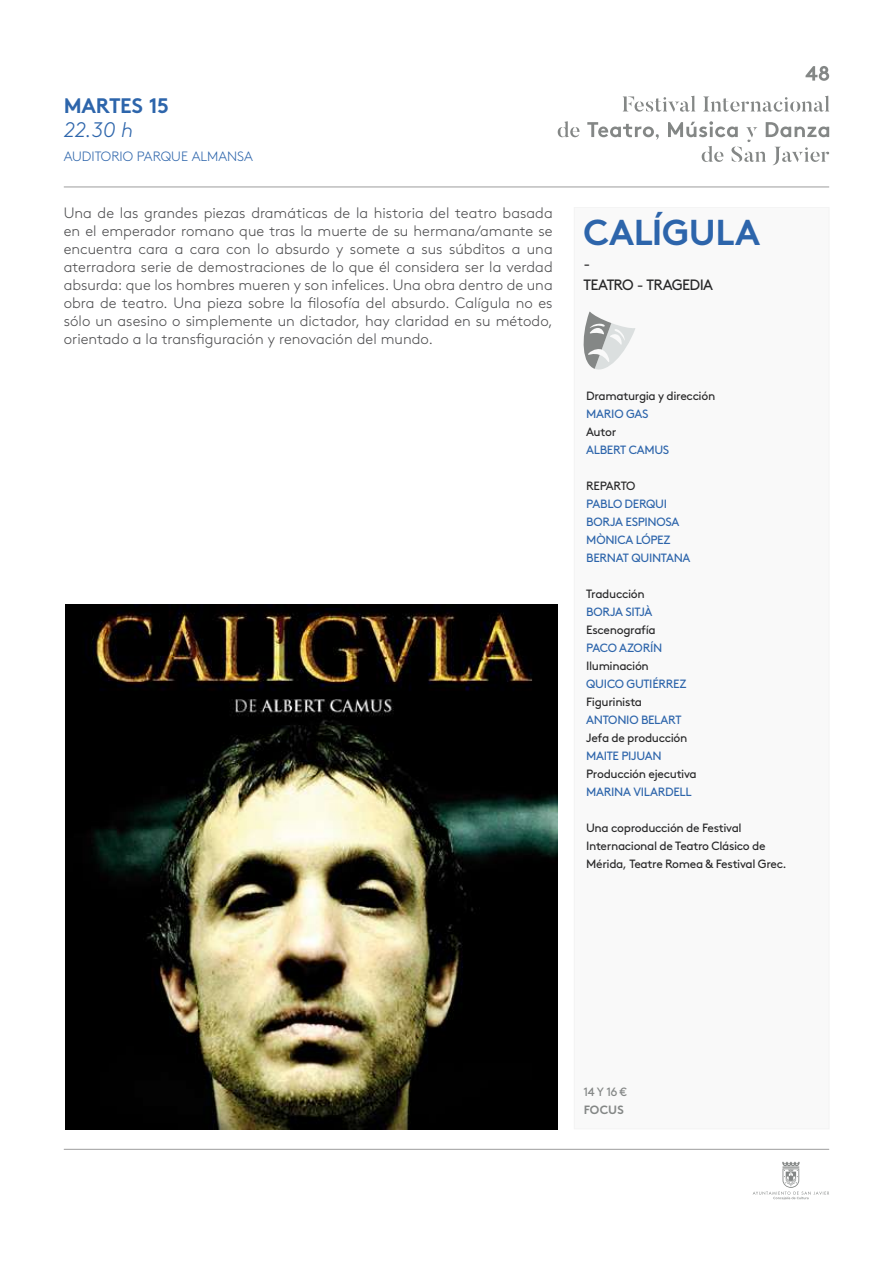
<style>
.page{position:relative;width:893px;height:1263px;background:#fff}
.page>*{position:absolute;margin:0;border:0;box-sizing:border-box;transform-origin:0 0}
.t1{font:700 36px "Brown Std";letter-spacing:-.015em;color:#2d65ab}
.t2{font:700 21px "Brown Std";letter-spacing:-.02em;color:#2d65ab}
.t3{font:italic 300 21px "Brown Std";color:#2d65ab}
.t4{font:300 15px/18px "Brown Std";color:#4b4b4d;text-align:justify}
.t5{font:15px "Brown Std";letter-spacing:-.05em;color:#282829}
.t6{font:300 13.5px "Brown Std";color:#2d65ab}
.t7{font:12px/18px "Brown Std";letter-spacing:-.03em;color:#282829}
.t8{font:12px/18px "Brown Std";letter-spacing:-.025em;color:#2d65ab}
.t9{font:12px "Brown Std";color:#848786}
.t10{font:700 12px "Brown Std";letter-spacing:.005em;color:#848786}
</style>
<div class="page">
<div style="left:574px;top:207px;width:255px;height:922px;background:#f9f9f9"></div>
<hr style="left:64px;top:1149px;width:765px;height:1px;background:#000">
<hr style="left:64px;top:187px;width:765px;height:1px;background:#000">
<svg style="left:753px;top:1162px;width:76px;height:38px"></svg>
<svg style="left:805px;top:66px;width:24px;height:15px"></svg>
<svg style="left:623px;top:96px;width:72px;height:16px"></svg>
<svg style="left:703px;top:96px;width:126px;height:16px"></svg>
<svg style="left:558px;top:121px;width:21px;height:16px"></svg>
<svg style="left:587px;top:122px;width:72px;height:18px"></svg>
<svg style="left:668px;top:121px;width:161px;height:44px"></svg>
<svg style="left:583px;top:311px;width:52px;height:59px"></svg>
<img style="left:65px;top:605px;width:493px;height:524px">
<h2 class="t2" style="left:64px;top:92px;width:107px">MARTES 15</h2>
<h2 class="t3" style="left:64px;top:117px;width:71px">22.30 h</h2>
<p class="t6" style="left:64px;top:148px;width:191px">AUDITORIO PARQUE ALMANSA</p>
<p class="t4" style="left:64px;top:204px;width:490px">Una de las grandes piezas dramáticas de la historia del teatro basada en el emperador romano que tras la muerte de su hermana/amante se encuentra cara a cara con lo absurdo y somete a sus súbditos a una aterradora serie de demostraciones de lo que él considera ser la verdad absurda: que los hombres mueren y son infelices. Una obra dentro de una obra de teatro. Una pieza sobre la filosofía del absurdo. Calígula no es sólo un asesino o simplemente un dictador, hay claridad en su método, orientado a la transfiguración y renovación del mundo.</p>
<h1 class="t1" style="left:584px;top:210px;width:178px">CALÍGULA</h1>
<p class="t5" style="left:584px;top:255px;width:8px">-</p>
<p class="t5" style="left:584px;top:276px;width:131px">TEATRO - TRAGEDIA</p>
<p class="t7" style="left:586px;top:387px;width:131px">Dramaturgia y dirección</p>
<p class="t8" style="left:586px;top:405px;width:18px">Mario</p>
<p class="t8" style="left:626px;top:405px;width:17px">Gas</p>
<p class="t7" style="left:586px;top:423px;width:32px">Autor</p>
<p class="t8" style="left:586px;top:441px;width:28px">Albert</p>
<p class="t8" style="left:629px;top:441px;width:18px">Camus</p>
<p class="t7" style="left:586px;top:477px;width:16px">Reparto</p>
<p class="t8" style="left:586px;top:495px;width:75px">Pablo Derqui<br>Borja</p>
<p class="t8" style="left:625px;top:513px;width:15px">Espinosa</p>
<p class="t8" style="left:586px;top:531px;width:27px">Mònica</p>
<p class="t8" style="left:636px;top:531px;width:14px">López</p>
<p class="t8" style="left:586px;top:549px;width:8px">Bernat</p>
<p class="t8" style="left:631px;top:549px;width:9px">Quintana</p>
<p class="t7" style="left:586px;top:585px;width:60px">Traducción</p>
<p class="t8" style="left:586px;top:603px;width:9px">Borja</p>
<p class="t8" style="left:625px;top:603px;width:29px">Sitjà</p>
<p class="t7" style="left:586px;top:621px;width:71px">Escenografía</p>
<p class="t8" style="left:586px;top:639px;width:16px">Paco</p>
<p class="t8" style="left:619px;top:639px;width:16px">Azorín</p>
<p class="t7" style="left:586px;top:657px;width:64px">Iluminación</p>
<p class="t8" style="left:586px;top:675px;width:9px">Quico</p>
<p class="t8" style="left:626px;top:675px;width:40px">Guti érrez</p>
<p class="t7" style="left:586px;top:693px;width:57px">Figurinista</p>
<p class="t8" style="left:586px;top:711px;width:16px">Antonio</p>
<p class="t8" style="left:641px;top:711px;width:8px">Belart</p>
<p class="t7" style="left:586px;top:729px;width:103px">Jefa de producción</p>
<p class="t8" style="left:586px;top:747px;width:17px">Maite</p>
<p class="t8" style="left:621px;top:747px;width:14px">Pijuan</p>
<p class="t7" style="left:586px;top:765px;width:112px">Producción ejecutiva</p>
<p class="t8" style="left:586px;top:783px;width:18px">Marina</p>
<p class="t8" style="left:633px;top:783px;width:8px">Vilardell</p>
<p class="t7" style="left:586px;top:819px;width:202px">Una coproducción de Festival<br>Internacional de Teatro Clásico de<br>Mérida, Teatre Romea &amp; Festival Grec.</p>
<p class="t9" style="left:584px;top:1085px;width:45px">14 Y 16 €</p>
<p class="t10" style="left:584px;top:1102px;width:42px">FOCUS</p>
</div>
